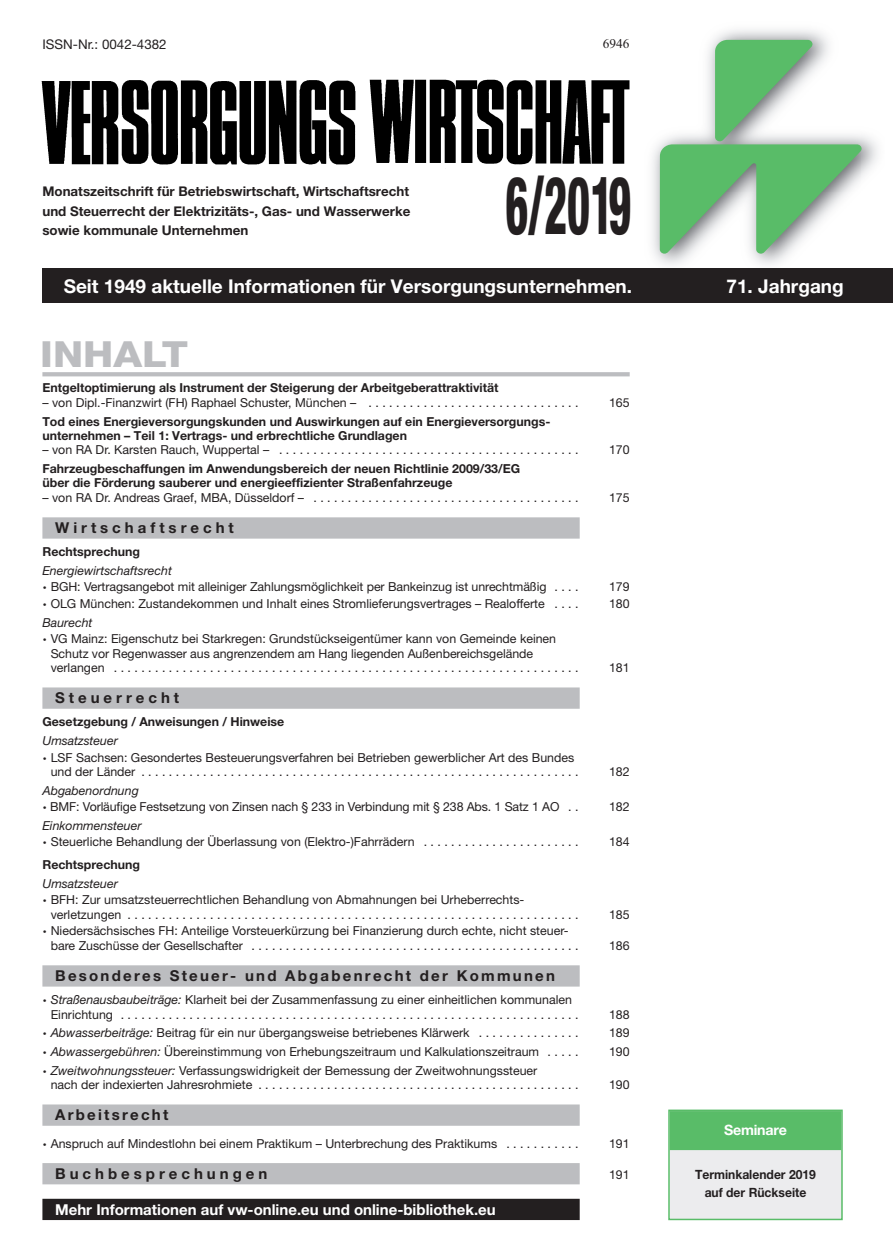
<style>
.page{position:relative;width:893px;height:1259px;background:#fff}
.page>*{position:absolute;margin:0;border:0;box-sizing:border-box;transform-origin:0 0}
.t1{font:800 condensed 80.25px "Helvetica Neue";color:#231f20;scale:.55 1}
.t2{font:800 36px "Helvetica Neue";color:#bcbdc0;scale:1.13 1}
.t3{font:700 19.05px "Helvetica Neue";color:#fff}
.t4{font:700 15px "Helvetica Neue";letter-spacing:.15em;color:#231f20}
.t5{font:700 15px "Helvetica Neue";color:#fff}
.t6{font:700 15px "Helvetica Neue";letter-spacing:.265em;color:#231f20}
.t7{font:700 14.25px "Helvetica Neue";letter-spacing:-.015em;color:#fff}
.t8{font:700 13.35px/19.2px "Helvetica Neue";color:#231f20;text-align:justify}
.t9{font:13.35px "Helvetica Neue";color:#231f20}
.t10{font:13.35px "Times New Roman";color:#231f20}
.t11{font:700 12.75px/18px "Helvetica Neue";color:#231f20;text-align:center;scale:.95 1}
.t12{font:12.3px/14.4px "Helvetica Neue";color:#231f20}
.t13{font:700 12.3px/14.4px "Helvetica Neue";color:#231f20}
.t14{font:italic 12.3px/18.6px "Helvetica Neue";color:#231f20}
.s1{font-weight:700;font-style:normal}
.s2{font-weight:400;font-style:italic}
.s3{font-style:italic}
</style>
<div class="page">
<img style="left:41px;top:79px;width:589px;height:86px">
<img style="left:644px;top:29px;width:239px;height:240px">
<svg style="left:659px;top:40px;width:202px;height:213px"></svg>
<div style="left:42px;top:269px;width:850px;height:34px;background:#231f20"></div>
<hr style="left:42px;top:372px;width:587px;height:4px;background:#bcbdc0">
<div style="left:42px;top:517px;width:537px;height:21px;background:#bcbdc0"></div>
<div style="left:42px;top:687px;width:537px;height:21px;background:#bcbdc0"></div>
<div style="left:42px;top:965px;width:537px;height:21px;background:#bcbdc0"></div>
<div style="left:42px;top:1104px;width:537px;height:21px;background:#bcbdc0"></div>
<div style="left:42px;top:1162px;width:537px;height:22px;background:#bcbdc0"></div>
<div style="left:42px;top:1198px;width:537px;height:21px;background:#231f20"></div>
<div style="left:669px;top:1110px;width:172px;height:108px;background:#ececee"></div>
<div style="left:668px;top:1109px;width:174px;height:110px;border:2px solid #59bc68"></div>
<div style="left:669px;top:1110px;width:172px;height:39px;background:#59bc68"></div>
<p class="t9" style="left:42px;top:39px;width:126px">ISSN-Nr.: 0042-4382</p>
<p class="t8" style="left:42px;top:183px;width:369px">Monatszeitschrift für Betriebswirtschaft, Wirtschaftsrecht und Steuerrecht der Elektrizitäts-, Gas- und Wasserwerke sowie kommunale Unternehmen</p>
<p class="t10" style="left:602px;top:36px;width:28px">6946</p>
<p class="t1" style="left:505px;top:177px;width:230px">6/2019</p>
<p class="t3" style="left:64px;top:279px;width:570px">Seit 1949 aktuelle Informationen für Versorgungsunternehmen.</p>
<p class="t3" style="left:726px;top:279px;width:119px">71. Jahrgang</p>
<p class="t2" style="left:40px;top:341px;width:132px">INHALT</p>
<p class="t13" style="left:42px;top:382px;width:457px">Entgeltoptimierung als Instrument der Steigerung der Arbeitgeberattraktivität</p>
<p class="t12" style="left:42px;top:396px;width:537px">– von Dipl.-Finanzwirt (FH) Raphael Schuster, München – . . . . . . . . . . . . . . . . . . . . . . . . . . . . . . .</p>
<p class="t12" style="left:609px;top:396px;width:22px">165</p>
<p class="t13" style="left:42px;top:415px;width:509px">Tod eines Energieversorgungskunden und Auswirkungen auf ein Energieversorgungs&shy;unternehmen – Teil 1: Vertrags- und erbrechtliche Grundlagen</p>
<p class="t12" style="left:42px;top:444px;width:537px">– von RA Dr. Karsten Rauch, Wuppertal – . . . . . . . . . . . . . . . . . . . . . . . . . . . . . . . . . . . . . . . . . . . .</p>
<p class="t12" style="left:609px;top:444px;width:22px">170</p>
<p class="t13" style="left:42px;top:462px;width:479px">Fahrzeugbeschaffungen im Anwendungsbereich der neuen Richtlinie 2009/33/EG über die Förderung sauberer und energieeffizienter Straßenfahrzeuge</p>
<p class="t12" style="left:42px;top:491px;width:537px">– von RA Dr. Andreas Graef, MBA, Düsseldorf – . . . . . . . . . . . . . . . . . . . . . . . . . . . . . . . . . . . . . . .</p>
<p class="t12" style="left:609px;top:491px;width:22px">175</p>
<p class="t6" style="left:55px;top:522px;width:180px">Wirtschaftsrecht</p>
<p class="t14" style="left:42px;top:543px;width:131px"><span class="s1">Rechtsprechung<br></span>Energiewirtschaftsrecht</p>
<p class="t12" style="left:42px;top:581px;width:537px">• BGH: Vertragsangebot mit alleiniger Zahlungsmöglichkeit per Bankeinzug ist unrechtmäßig . . . .</p>
<p class="t12" style="left:609px;top:581px;width:22px">179</p>
<p class="t12" style="left:42px;top:597px;width:537px">• OLG München: Zustandekommen und Inhalt eines Stromlieferungsvertrages – Realofferte . . . .</p>
<p class="t12" style="left:609px;top:597px;width:22px">180</p>
<p class="t14" style="left:42px;top:614px;width:52px">Baurecht</p>
<p class="t12" style="left:51px;top:632px;width:529px;text-indent:-8px">• VG Mainz: Eigenschutz bei Starkregen: Grundstückseigentümer kann von Gemeinde keinen<br>Schutz vor Regenwasser aus angrenzendem am Hang liegenden Außenbereichsgelände verlangen . . . . . . . . . . . . . . . . . . . . . . . . . . . . . . . . . . . . . . . . . . . . . . . . . . . . . . . . . . . . . . . . . . . .</p>
<p class="t12" style="left:609px;top:661px;width:22px">181</p>
<p class="t6" style="left:55px;top:692px;width:125px">Steuerrecht</p>
<p class="t13" style="left:42px;top:713px;width:243px;line-height:18.6px">Gesetzgebung / Anweisungen / Hinweise<br><span class="s2">Umsatzsteuer</span></p>
<p class="t12" style="left:51px;top:751px;width:529px;text-indent:-8px">• LSF Sachsen: Gesondertes Besteuerungsverfahren bei Betrieben gewerblicher Art des Bundes und der Länder . . . . . . . . . . . . . . . . . . . . . . . . . . . . . . . . . . . . . . . . . . . . . . . . . . . . . . . . . . . . . . . .</p>
<p class="t12" style="left:609px;top:765px;width:22px">182</p>
<p class="t14" style="left:42px;top:782px;width:98px">Abgabenordnung</p>
<p class="t12" style="left:42px;top:800px;width:537px">• BMF: Vorläufige Festsetzung von Zinsen nach § 233 in Verbindung mit § 238 Abs. 1 Satz 1 AO . .</p>
<p class="t12" style="left:609px;top:800px;width:22px">182</p>
<p class="t14" style="left:42px;top:817px;width:100px">Einkommensteuer</p>
<p class="t12" style="left:42px;top:835px;width:537px">• Steuerliche Behandlung der Überlassung von (Elektro-)Fahrrädern . . . . . . . . . . . . . . . . . . . . . . .</p>
<p class="t12" style="left:609px;top:835px;width:22px">184</p>
<p class="t13" style="left:42px;top:856px;width:99px;line-height:18.6px">Rechtsprechung<br><span class="s2">Umsatzsteuer</span></p>
<p class="t12" style="left:51px;top:893px;width:529px;text-indent:-8px">• BFH: Zur umsatzsteuerrechtlichen Behandlung von Abmahnungen bei Urheberrechts&shy;verletzungen . . . . . . . . . . . . . . . . . . . . . . . . . . . . . . . . . . . . . . . . . . . . . . . . . . . . . . . . . . . . . . . . . .</p>
<p class="t12" style="left:609px;top:908px;width:22px">185</p>
<p class="t12" style="left:51px;top:924px;width:529px;text-indent:-8px">• Niedersächsisches FH: Anteilige Vorsteuerkürzung bei Finanzierung durch echte, nicht steuer&shy;bare Zuschüsse der Gesellschafter . . . . . . . . . . . . . . . . . . . . . . . . . . . . . . . . . . . . . . . . . . . . . . . .</p>
<p class="t4" style="left:55px;top:970px;width:501px">Besonderes Steuer- und Abgabenrecht der Kommunen</p>
<p class="t12" style="left:51px;top:993px;width:529px;text-indent:-8px">• <span class="s3">Straßenausbaubeiträge:</span> Klarheit bei der Zusammenfassung zu einer einheitlichen kommunalen<br>Einrichtung . . . . . . . . . . . . . . . . . . . . . . . . . . . . . . . . . . . . . . . . . . . . . . . . . . . . . . . . . . . . . . . . . . .</p>
<p class="t12" style="left:609px;top:939px;width:22px">186</p>
<p class="t12" style="left:609px;top:1008px;width:22px">188</p>
<p class="t12" style="left:42px;top:1026px;width:537px">• <span class="s3">Abwasserbeiträge:</span> Beitrag für ein nur übergangsweise betriebenes Klärwerk . . . . . . . . . . . . . . .</p>
<p class="t12" style="left:609px;top:1026px;width:22px">189</p>
<p class="t12" style="left:42px;top:1045px;width:537px">• <span class="s3">Abwassergebühren:</span> Übereinstimmung von Erhebungszeitraum und Kalkulationszeitraum . . . . .</p>
<p class="t12" style="left:609px;top:1045px;width:22px">190</p>
<p class="t12" style="left:51px;top:1063px;width:529px;text-indent:-8px">• <span class="s3">Zweitwohnungssteuer:</span> Verfassungswidrigkeit der Bemessung der Zweitwohnungssteuer<br>nach der indexierten Jahresrohmiete . . . . . . . . . . . . . . . . . . . . . . . . . . . . . . . . . . . . . . . . . . . . . . .</p>
<p class="t12" style="left:609px;top:1078px;width:22px">190</p>
<p class="t4" style="left:55px;top:1109px;width:115px">Arbeitsrecht</p>
<p class="t12" style="left:42px;top:1136px;width:537px">• Anspruch auf Mindestlohn bei einem Praktikum – Unterbrechung des Praktikums . . . . . . . . . . .</p>
<p class="t12" style="left:609px;top:1136px;width:22px">191</p>
<p class="t6" style="left:55px;top:1167px;width:213px">Buchbesprechungen</p>
<p class="t12" style="left:609px;top:1168px;width:22px">191</p>
<p class="t5" style="left:55px;top:1203px;width:442px">Mehr Informationen auf vw-online.eu und online-bibliothek.eu</p>
<p class="t7" style="left:723px;top:1124px;width:64px">Seminare</p>
<p class="t11" style="left:694px;top:1166px;width:129px">Terminkalender 2019 auf der Rückseite</p>
</div>
